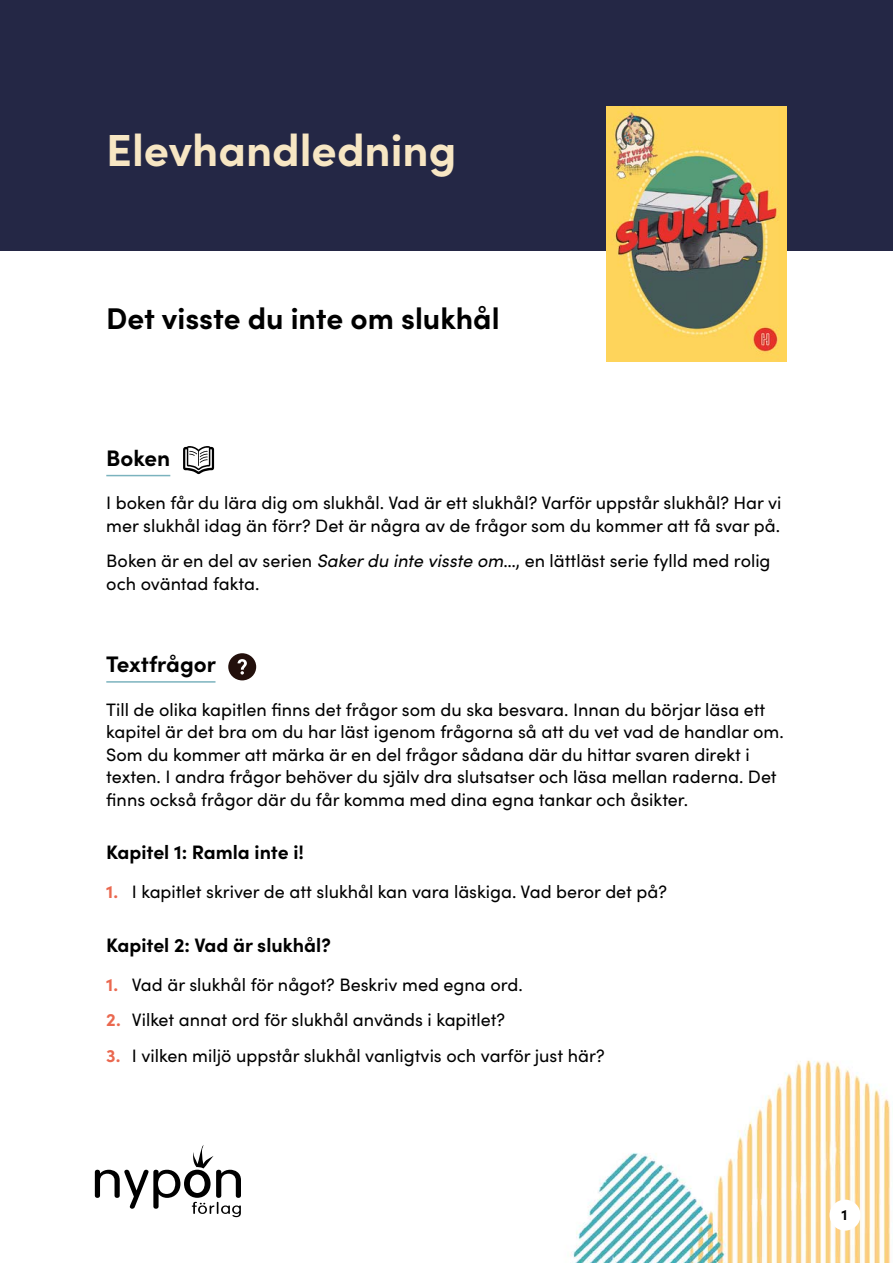
<style>
.page{position:relative;width:893px;height:1263px;background:#fff}
.page>*{position:absolute;margin:0;border:0;box-sizing:border-box;transform-origin:0 0}
.t1{font:700 45px "Sofia Pro";color:#f7e6c3}
.t2{font:700 30px "Sofia Pro";color:#000}
.t3{font:700 22.5px "Sofia Pro";color:#000}
.t4{font:700 19.5px "Sofia Pro";color:#000}
.t5{font:18px/22.5px "Sofia Pro";color:#000}
.t6{font:700 15px "Sofia Pro";color:#000}
.s1{font-style:italic}
.s2{font-weight:700;color:#ea684f}
</style>
<div class="page">
<img style="left:94px;top:449px;width:797px;height:814px">
<div style="left:0;top:0;width:893px;height:251px;background:#242745"></div>
<img style="left:606px;top:107px;width:181px;height:254px">
<div style="left:830px;top:1199px;width:30px;height:31px;background:#fff;border-radius:50%"></div>
<hr style="left:106px;top:475px;width:64px;height:1px;background:#7bb3be">
<hr style="left:106px;top:681px;width:109px;height:2px;background:#7bb3be">
<svg style="left:183px;top:446px;width:31px;height:28px"></svg>
<svg style="left:228px;top:653px;width:28px;height:27px"></svg>
<svg style="left:95px;top:1145px;width:146px;height:72px"></svg>
<h1 class="t1" style="left:106px;top:116px;width:352px">Elevhandledning</h1>
<h2 class="t2" style="left:106px;top:295px;width:395px">Det visste du inte om slukhål</h2>
<p class="t3" style="left:106px;top:440px;width:66px">Boken</p>
<p class="t5" style="left:106px;top:491px;width:677px">I boken får du lära dig om slukhål. Vad är ett slukhål? Varför uppstår slukhål? Har vi mer slukhål idag än förr? Det är några av de frågor som du kommer att få svar på.</p>
<p class="t5" style="left:106px;top:549px;width:666px">Boken är en del av serien <span class="s1">Saker du inte visste om</span>…, en lättläst serie fylld med rolig och oväntad fakta.</p>
<p class="t3" style="left:106px;top:647px;width:111px">Textfrågor</p>
<p class="t5" style="left:106px;top:697px;width:679px">Till de olika kapitlen finns det frågor som du ska besvara. Innan du börjar läsa ett kapitel är det bra om du har läst igenom frågorna så att du vet vad de handlar om.<br>Som du kommer att märka är en del frågor sådana där du hittar svaren direkt i texten. I andra frågor behöver du själv dra slutsatser och läsa mellan raderna. Det finns också frågor där du får komma med dina egna tankar och åsikter.</p>
<p class="t4" style="left:106px;top:837px;width:199px">Kapitel 1: Ramla inte i!</p>
<p class="t5" style="left:106px;top:880px;width:562px"><span class="s2">1.</span> I kapitlet skriver de att slukhål kan vara läskiga. Vad beror det på?</p>
<p class="t4" style="left:106px;top:930px;width:226px">Kapitel 2: Vad är slukhål?</p>
<p class="t5" style="left:106px;top:972px;width:418px"><span class="s2">1.</span> Vad är slukhål för något? Beskriv med egna ord.</p>
<p class="t5" style="left:106px;top:1008px;width:400px"><span class="s2">2.</span> Vilket annat ord för slukhål används i kapitlet?</p>
<p class="t5" style="left:106px;top:1043px;width:500px"><span class="s2">3.</span> I vilken miljö uppstår slukhål vanligtvis och varför just här?</p>
<p class="t6" style="left:842px;top:1204px;width:7px">1</p>
</div>
